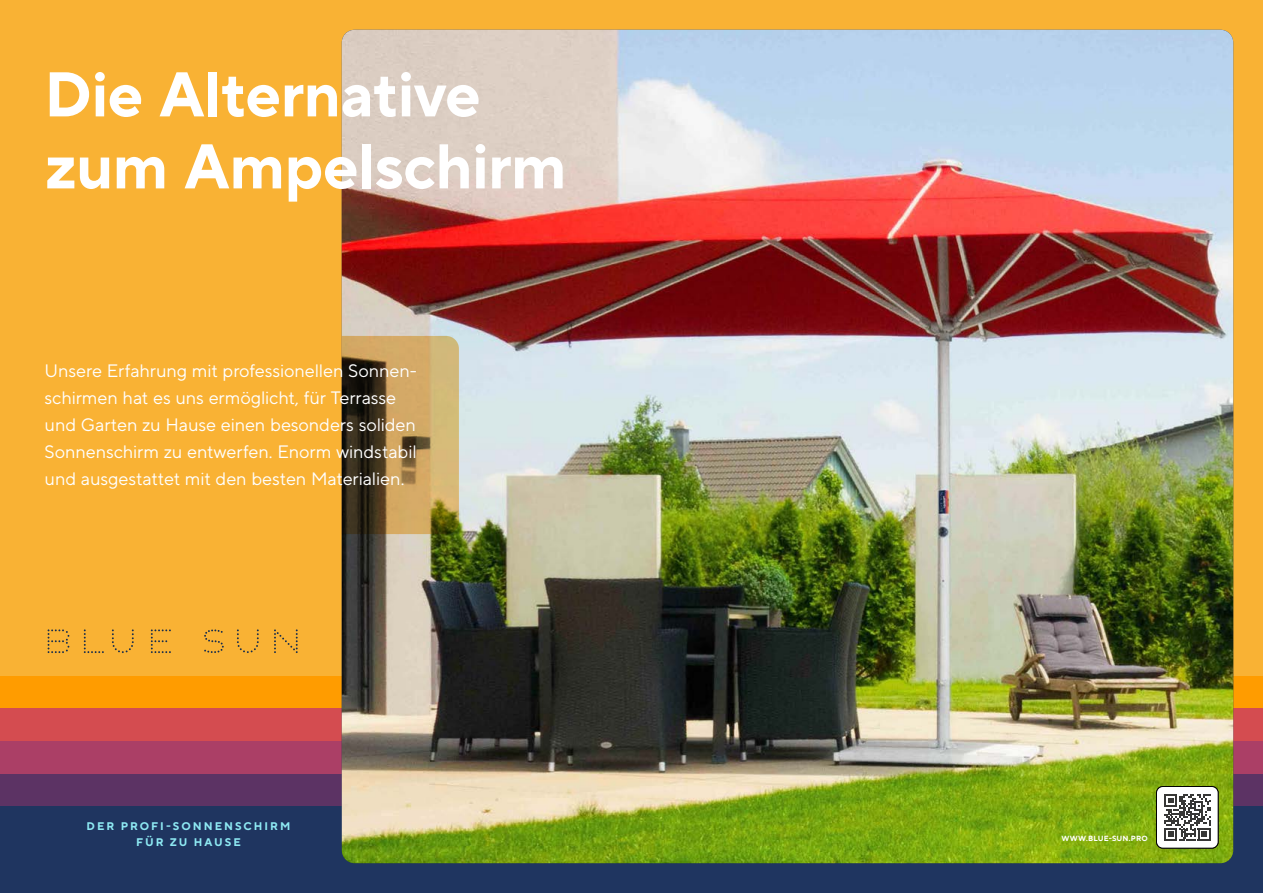
<style>
.page{position:relative;width:1263px;height:893px;background:#f9b234}
.page>*{position:absolute;margin:0;border:0;box-sizing:border-box;transform-origin:0 0}
.t1{font:700 63px/72px "TT Norms Pro";letter-spacing:-.01em;color:#fff}
.t2{font:18px/27px "TT Norms Pro";letter-spacing:-.005em;color:#fff}
.t3{font:700 11.1px/16px "TT Norms Pro";letter-spacing:.18em;color:#8de8f2;text-align:center}
.t4{font:700 7.5px "TT Norms Pro";letter-spacing:.015em;color:#fff}
</style>
<div class="page">
<div style="left:0;top:806px;width:1263px;height:87px;background:#1f3560"></div>
<div style="left:0;top:773px;width:1263px;height:33px;background:#5c3364"></div>
<div style="left:0;top:741px;width:1263px;height:32px;background:#ab3f66"></div>
<div style="left:0;top:676px;width:1263px;height:32px;background:#ff9c00"></div>
<div style="left:0;top:708px;width:1263px;height:33px;background:#d44c50"></div>
<img style="left:342px;top:30px;width:891px;height:833px">
<svg style="left:342px;top:336px;width:117px;height:198px"></svg>
<svg style="left:48px;top:629px;width:250px;height:24px"></svg>
<div style="left:1156px;top:786px;width:62px;height:62px;background:#fff;border-radius:6px"></div>
<svg style="left:1164px;top:794px;width:47px;height:47px"></svg>
<div style="left:1156px;top:786px;width:62px;height:62px;border:1px solid #000;border-radius:6px"></div>
<h1 class="t1" style="left:44px;top:56px;width:524px">Die Alternative zum Ampelschirm</h1>
<p class="t2" style="left:45px;top:357px;width:374px">Unsere Erfahrung mit professionellen Sonnen&shy;schirmen hat es uns ermöglicht, für Terrasse und Garten zu Hause einen besonders soliden Sonnenschirm zu entwerfen. Enorm windstabil und ausgestattet mit den besten Materialien.</p>
<p class="t3" style="left:87px;top:818px;width:205px">DER PROFI-SONNENSCHIRM<br>FÜR ZU HAUSE</p>
<p class="t4" style="left:1061px;top:833px;width:88px">WWW.BLUE-SUN.PRO</p>
</div>
